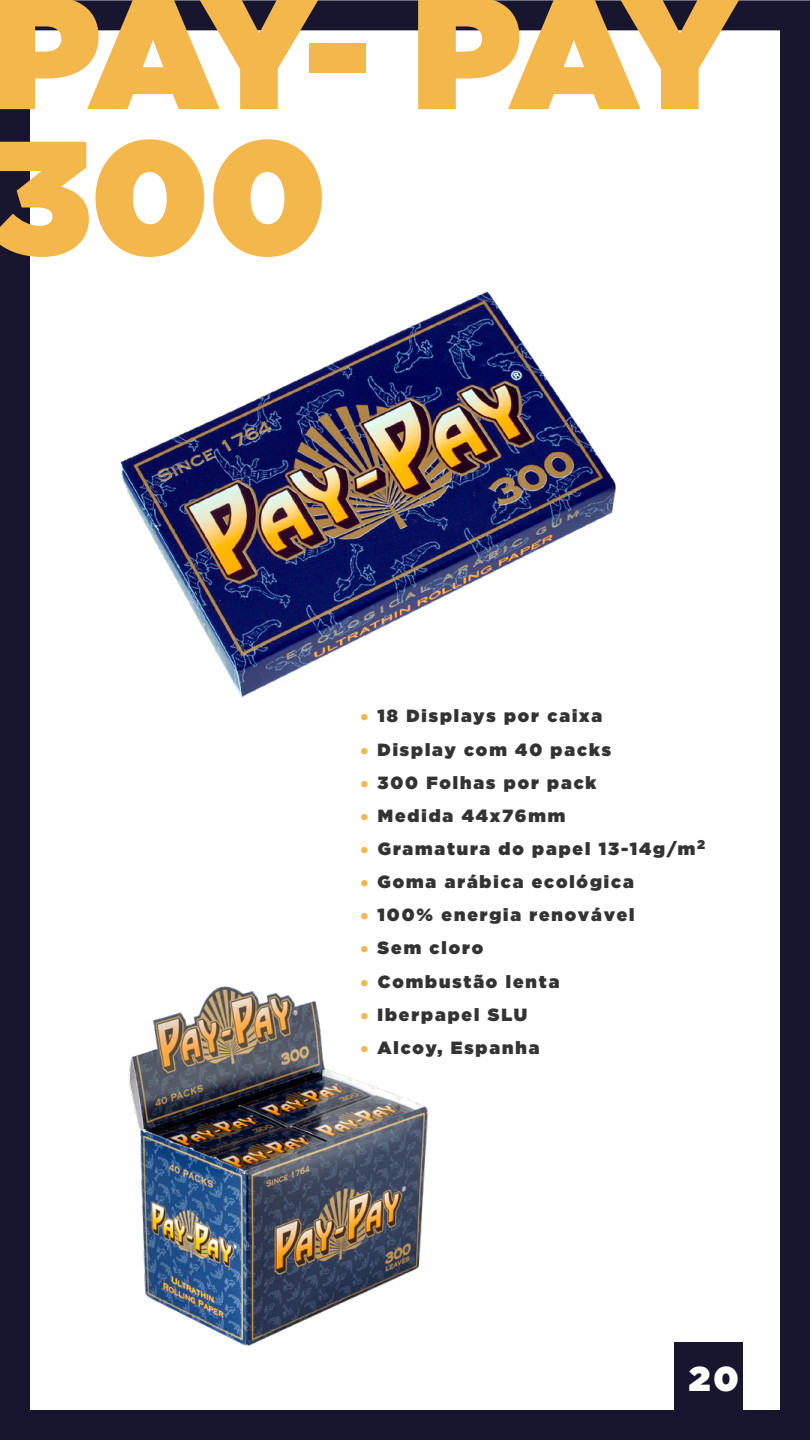
<style>
.page{position:relative;width:810px;height:1440px;background:#fff}
.page>*{position:absolute;margin:0;border:0;box-sizing:border-box;transform-origin:0 0}
.t1{font:900 161.25px/145.4px "Gotham HTF";letter-spacing:-.07em;color:#f3b74c}
.t2{font:900 34.58px "Gotham HTF";color:#fff}
.t3{font:900 17.7px "Gotham HTF";letter-spacing:.11em;color:#333}
.s1{font-family:"Muli";font-weight:700;color:#f3b74c}
</style>
<div class="page">
<div style="left:0;top:0;width:810px;height:1440px;border:30px solid #18152f"></div>
<div style="left:674px;top:1343px;width:69px;height:68px;background:#18152f"></div>
<img style="left:129px;top:986px;width:299px;height:360px">
<img style="left:26px;top:214px;width:590px;height:559px">
<h1 class="t1" style="left:-9px;top:-24px;width:749px">PAY- PAY<br>300</h1>
<p class="t3" style="left:360px;top:706px;width:244px"><span class="s1">•</span> 18 Displays por caixa</p>
<p class="t3" style="left:360px;top:739px;width:253px"><span class="s1">•</span> Display com 40 packs</p>
<p class="t3" style="left:360px;top:772px;width:238px"><span class="s1">•</span> 300 Folhas por pack</p>
<p class="t3" style="left:360px;top:805px;width:207px"><span class="s1">•</span> Medida 44x76mm</p>
<p class="t3" style="left:360px;top:839px;width:347px"><span class="s1">•</span> Gramatura do papel 13-14g/m<sup>2</sup></p>
<p class="t3" style="left:360px;top:872px;width:276px"><span class="s1">•</span> Goma arábica ecológica</p>
<p class="t3" style="left:360px;top:905px;width:276px"><span class="s1">•</span> 100% energia renovável</p>
<p class="t3" style="left:360px;top:938px;width:125px"><span class="s1">•</span> Sem cloro</p>
<p class="t3" style="left:360px;top:971px;width:201px"><span class="s1">•</span> Combustão lenta</p>
<p class="t3" style="left:360px;top:1004px;width:169px"><span class="s1">•</span> Iberpapel SLU</p>
<p class="t3" style="left:360px;top:1037px;width:181px"><span class="s1">•</span> Alcoy, Espanha</p>
<h2 class="t2" style="left:689px;top:1358px;width:51px">20</h2>
</div>
